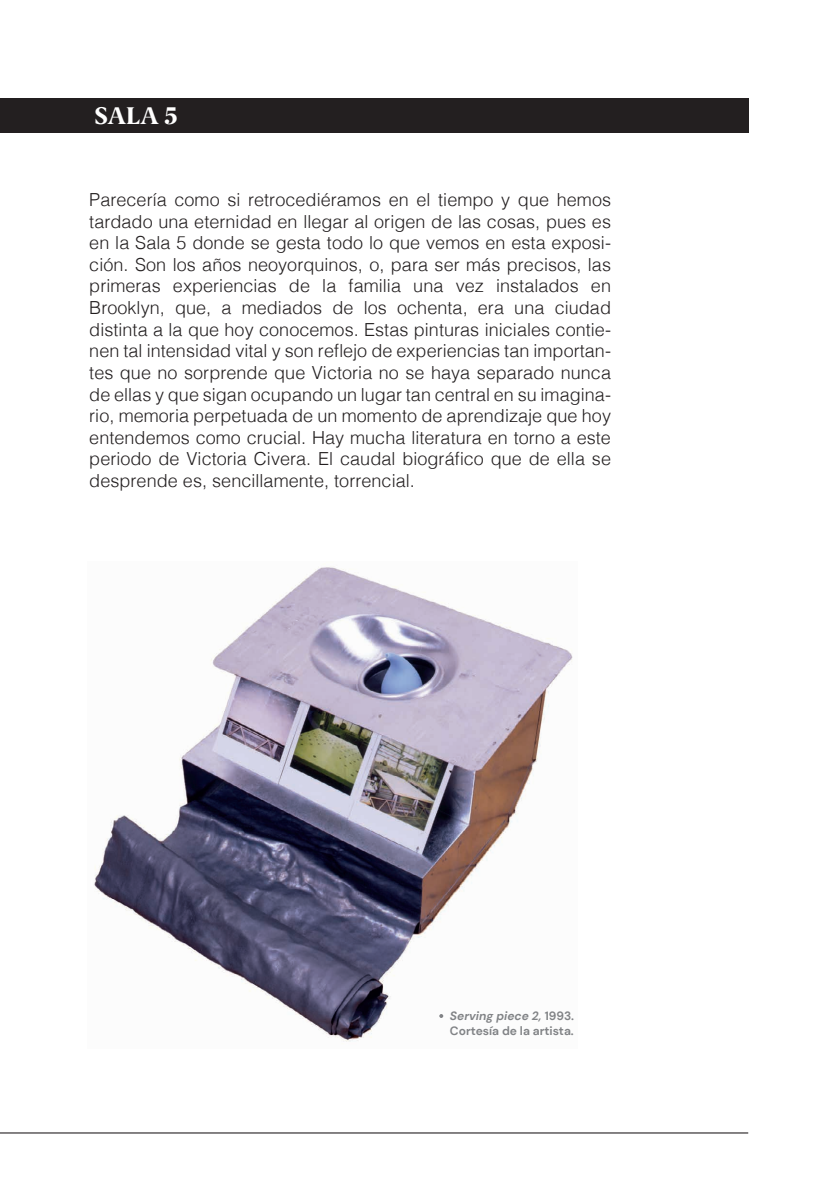
<style>
.page{position:relative;width:840px;height:1191px;background:#fff}
.page>*{position:absolute;margin:0;border:0;box-sizing:border-box;transform-origin:0 0}
.t1{font:800 24.2px "Berlingske Serif";color:#fff}
.t2{font:300 18px/21.6px "Helvetica";letter-spacing:.005em;color:#231f20;text-align:justify}
.t3{font:700 12px/14.4px "DM Sans";color:#818386}
.s1{font-style:italic}
</style>
<div class="page">
<div style="left:0;top:98px;width:747px;height:35px;background:#231f20"></div>
<hr style="left:0;top:1132px;width:747px;height:1px;background:#231f20">
<img style="left:94px;top:566px;width:479px;height:476px">
<svg style="left:439px;top:1014px;width:4px;height:4px"></svg>
<h1 class="t1" style="left:94px;top:98px;width:85px">SALA 5</h1>
<p class="t2" style="left:89px;top:188px;width:523px">Parecería como si retrocediéramos en el tiempo y que hemos tardado una eternidad en llegar al origen de las cosas, pues es en la Sala 5 donde se gesta todo lo que vemos en esta exposi&shy;ción. Son los años neoyorquinos, o, para ser más precisos, las primeras experiencias de la familia una vez instalados en Brooklyn, que, a mediados de los ochenta, era una ciudad distinta a la que hoy conocemos. Estas pinturas iniciales contie&shy;nen tal intensidad vital y son reflejo de experiencias tan importan&shy;tes que no sorprende que Victoria no se haya separado nunca de ellas y que sigan ocupando un lugar tan central en su imagina&shy;rio, memoria perpetuada de un momento de aprendizaje que hoy entendemos como crucial. Hay mucha literatura en torno a este periodo de Victoria Civera. El caudal biográfico que de ella se desprende es, sencillamente, torrencial.</p>
<p class="t3" style="left:449px;top:1008px;width:126px"><span class="s1">Serving piece 2,</span> 1993.<br>Cortesía de la artista.</p>
</div>
